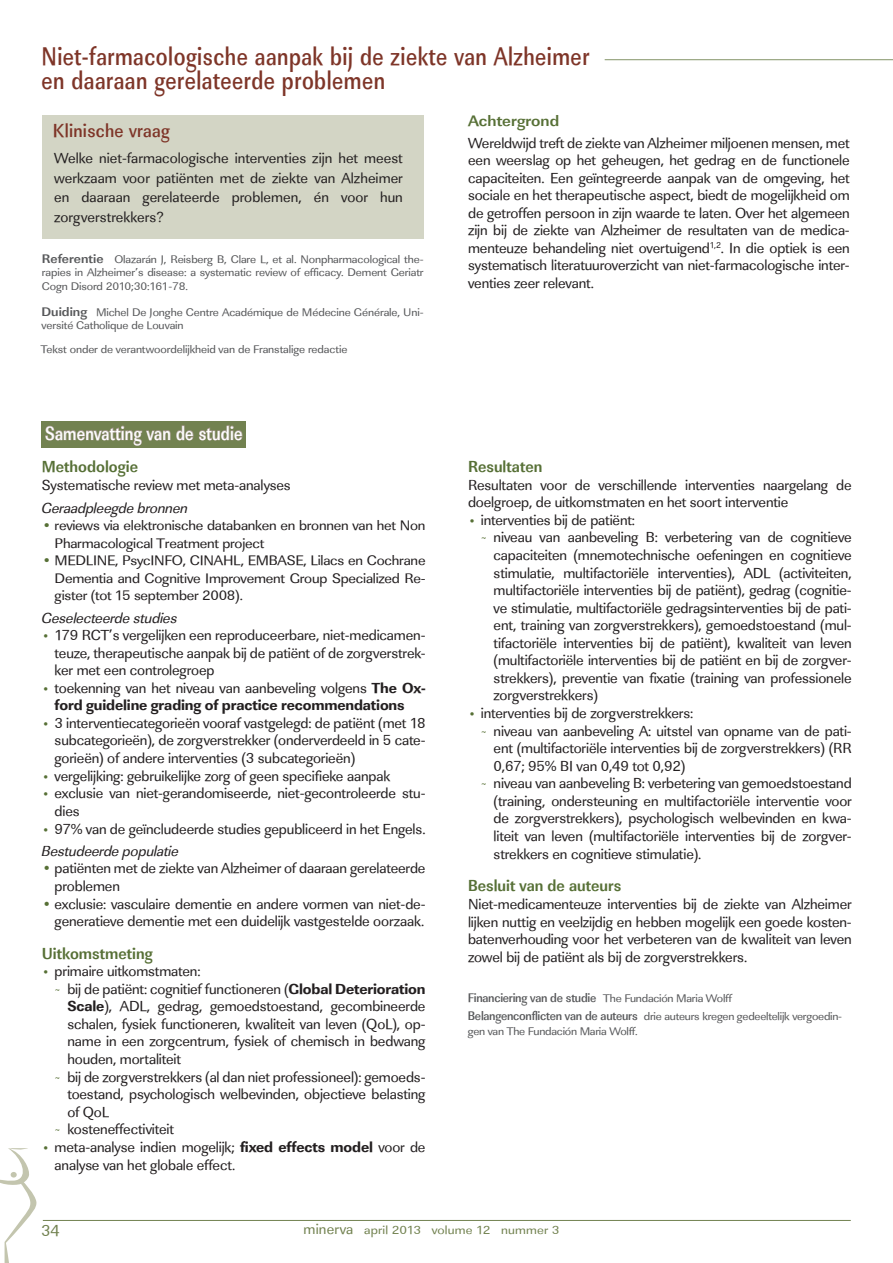
<style>
.page{position:relative;width:893px;height:1263px;background:#fff}
.page>*{position:absolute;margin:0;border:0;box-sizing:border-box;transform-origin:0 0}
.t1{font:500 26.4px "Linear Std Nr";letter-spacing:.02em;color:#7e3528;scale:.91 1}
.titel_0{font:500 19.8px "Linear Std Nr";letter-spacing:.015em;color:#fff;scale:.91 1}
.titel_box{font:500 19.5px "Linear Std Nr";letter-spacing:.015em;color:#7e3528}
.paragraaftitelsamenv{font:700 16.5px "Linear Std Cd";color:#577036}
.PARAGRAAFNIEUWTITEL{font:700 16.5px "Linear Std Cd";color:#577036}
.t2{font:16.5px "Linear Std";color:#728250}
.titel_3{font:700 15.6px "Linear Std";color:#577036;scale:1.05 1}
.tekst{font:15px/17.5px "Linear Std";letter-spacing:-.01em;color:#231f20;text-align:justify}
.samenvatting_tekst{font:15px/17.5px "Linear Std";letter-spacing:-.01em;color:#231f20}
.t3{font:15px/17.5px "Linear Std Xbold";letter-spacing:-.01em;color:#231f20;text-align:center}
.t4{font:italic 15px "Linear Std";letter-spacing:-.01em;color:#231f20}
.t5{font:14.25px/17.5px "Linear Std";letter-spacing:-.015em;color:#231f20;scale:1.05 1}
.t6{font:500 12.9px "Linear Std Nr";letter-spacing:-.02em;color:#57585a;scale:1.05 1}
.t7{font:12.15px "Linear Std";letter-spacing:.01em;color:#728250;scale:1.11 1}
.titel_edito{font:11.4px/13.5px "Linear Std";letter-spacing:-.01em;color:#57585a;scale:1.05 1}
.paragraaftitelsamenv-2{font:11.4px "Linear Std";letter-spacing:-.01em;color:#57585a;scale:1.05 1}
.s1{font-weight:700;font-size:12.9px}
.s2{color:#577036}
.s3{font-size:12px;color:#577036}
.s4{font-family:"Linear Std";font-size:12px;color:#577036}
.s5{font-family:"Linear Std"}
.s6{font-family:"Linear Std Xbold"}
.s7{font-family:"Linear Std";font-weight:400;font-size:11.4px}
.s8{font-family:"Linear Std Nr";font-weight:500;font-size:12.9px}
.s9{font-size:15px}
</style>
<div class="page">
<hr style="left:43px;top:1220px;width:808px;height:1px;background:#728250">
<div style="left:42px;top:115px;width:382px;height:123px;background:#d3d5c5"></div>
<div style="left:42px;top:422px;width:204px;height:26px;background:#728250"></div>
<svg style="left:45px;top:425px;width:198px;height:21px"></svg>
<hr style="left:605px;top:59px;width:288px;height:1px;background:#657941">
<svg style="left:0;top:1148px;width:37px;height:115px"></svg>
<p class="t1" style="left:42px;top:41px;width:604px">Niet-farmacologische aanpak bij de ziekte van Alzheimer</p>
<p class="t1" style="left:42px;top:65px;width:379px">en daaraan gerelateerde problemen</p>
<p class="titel_3" style="left:468px;top:111px;width:88px">Achtergrond</p>
<p class="tekst" style="left:468px;top:134px;width:383px">Wereldwijd treft de ziekte van Alzheimer miljoenen mensen, met een weerslag op het geheugen, het gedrag en de functionele capaciteiten. Een geïntegreerde aanpak van de omgeving, het sociale en het therapeutische aspect, biedt de mogelijkheid om de getroffen persoon in zijn waarde te laten. Over het algemeen zijn bij de ziekte van Alzheimer de resultaten van de medica&shy;menteuze behandeling niet overtuigend<sup>1,2</sup>. In die optiek is een systematisch literatuuroverzicht van niet-farmacologische inter&shy;venties zeer relevant.</p>
<p class="titel_box" style="left:53px;top:119px;width:119px">Klinische vraag</p>
<p class="tekst" style="left:54px;top:148px;width:350px;line-height:19.5px">Welke niet-farmacologische interventies zijn het meest werkzaam voor patiënten met de ziekte van Alzheimer en daaraan gerelateerde problemen, én voor hun zorgverstrekkers?</p>
<p class="titel_edito" style="left:42px;top:252px;width:365px;text-align:justify"><span class="s1">Referentie</span> Olazarán J, Reisberg B, Clare L, et al. Nonpharmacological the&shy;rapies in Alzheimer’s disease: a systematic review of efficacy. Dement Geriatr Cogn Disord 2010;30:161-78.</p>
<p class="titel_edito" style="left:42px;top:305px;width:365px"><span class="s1">Duiding</span> Michel De Jonghe Centre Académique de Médecine Générale, Uni&shy;versité Catholique de Louvain</p>
<p class="paragraaftitelsamenv-2" style="left:41px;top:342px;width:293px">Tekst onder de verantwoordelijkheid van de Franstalige redactie</p>
<p class="titel_0" style="left:45px;top:421px;width:219px">Samenvatting van de studie</p>
<p class="paragraaftitelsamenv" style="left:42px;top:457px;width:98px">Methodologie</p>
<p class="tekst" style="left:42px;top:477px;width:250px">Systematische review met meta-analyses</p>
<p class="t4" style="left:42px;top:499px;width:148px">Geraadpleegde bronnen</p>
<p class="t5" style="left:55px;top:517px;width:355px;text-indent:-13px"><span class="s2">•</span> reviews via elektronische databanken en bronnen van het Non<br>Pharmacological Treatment project</p>
<p class="t5" style="left:55px;top:552px;width:355px;text-align:justify;text-indent:-13px"><span class="s2">•</span> MEDLINE, PsycINFO, CINAHL, EMBASE, Lilacs en Cochrane Dementia and Cognitive Improvement Group Specialized Re&shy;gister (tot 15 september 2008).</p>
<p class="t4" style="left:42px;top:609px;width:137px">Geselecteerde studies</p>
<p class="tekst" style="left:55px;top:626px;width:372px;text-indent:-13px"><span class="s3">•</span> 179 RCT’s vergelijken een reproduceerbare, niet-medicamen&shy;teuze, therapeutische aanpak bij de patiënt of de zorgverstrek&shy;ker met een controlegroep</p>
<p class="t3" style="left:42px;top:679px;width:385px"><span class="s4">•</span> <span class="s5">toekenning van het niveau van aanbeveling volgens</span> The Ox&shy;ford guideline grading of practice recommendations</p>
<p class="tekst" style="left:55px;top:714px;width:372px;text-indent:-13px"><span class="s3">•</span> 3 interventiecategorieën vooraf vastgelegd: de patiënt (met 18 subcategorieën), de zorgverstrekker (onderverdeeld in 5 cate&shy;gorieën) of andere interventies (3 subcategorieën)</p>
<p class="tekst" style="left:42px;top:767px;width:350px"><span class="s3">•</span> vergelijking: gebruikelijke zorg of geen specifieke aanpak</p>
<p class="tekst" style="left:55px;top:784px;width:372px;text-indent:-13px"><span class="s3">•</span> exclusie van niet-gerandomiseerde, niet-gecontroleerde stu&shy;dies</p>
<p class="tekst" style="left:42px;top:820px;width:385px"><span class="s3">•</span> 97% van de geïncludeerde studies gepubliceerd in het Engels.</p>
<p class="t4" style="left:42px;top:842px;width:139px">Bestudeerde populatie</p>
<p class="tekst" style="left:55px;top:860px;width:372px;text-indent:-13px"><span class="s2">•</span> patiënten met de ziekte van Alzheimer of daaraan gerelateerde problemen</p>
<p class="tekst" style="left:42px;top:895px;width:385px;text-align:right"><span class="s2">•</span> exclusie: vasculaire dementie en andere vormen van niet-de&shy;generatieve dementie met een duidelijk vastgestelde oorzaak.</p>
<p class="paragraaftitelsamenv" style="left:42px;top:943px;width:112px">Uitkomstmeting</p>
<p class="tekst" style="left:42px;top:962px;width:160px"><span class="s3">•</span> primaire uitkomstmaten:</p>
<p class="tekst" style="left:67px;top:980px;width:360px;text-indent:-13px"><span class="s3">~</span> bij de patiënt: cognitief functioneren (<span class="s6">Global Deterioration Scale</span>), ADL, gedrag, gemoedstoestand, gecombineerde schalen, fysiek functioneren, kwaliteit van leven (QoL), op&shy;name in een zorgcentrum, fysiek of chemisch in bedwang houden, mortaliteit</p>
<p class="tekst" style="left:67px;top:1068px;width:360px;text-indent:-13px"><span class="s3">~</span> bij de zorgverstrekkers (al dan niet professioneel): gemoeds&shy;toestand, psychologisch welbevinden, objectieve belasting of QoL</p>
<p class="tekst" style="left:55px;top:1120px;width:121px"><span class="s3">~</span> kosteneffectiviteit</p>
<p class="tekst" style="left:55px;top:1138px;width:372px;line-height:18px;text-indent:-13px"><span class="s3">•</span> meta-analyse indien mogelijk; <span class="s6">fixed effects model</span> voor de analyse van het globale effect.</p>
<p class="paragraaftitelsamenv" style="left:468px;top:457px;width:76px">Resultaten</p>
<p class="samenvatting_tekst" style="left:468px;top:476px;width:385px">Resultaten voor de verschillende interventies naargelang de doelgroep, de uitkomstmaten en het soort interventie</p>
<p class="tekst" style="left:468px;top:511px;width:168px"><span class="s3">•</span> interventies bij de patiënt:</p>
<p class="tekst" style="left:494px;top:529px;width:360px;text-indent:-13px"><span class="s3">~</span> niveau van aanbeveling B: verbetering van de cognitieve capaciteiten (mnemotechnische oefeningen en cognitieve stimulatie, multifactoriële interventies), ADL (activiteiten, multifactoriële interventies bij de patiënt), gedrag (cognitie&shy;ve stimulatie, multifactoriële gedragsinterventies bij de pati&shy;ënt, training van zorgverstrekkers), gemoedstoestand (mul&shy;tifactoriële interventies bij de patiënt), kwaliteit van leven (multifactoriële interventies bij de patiënt en bij de zorgver&shy;strekkers), preventie van fixatie (training van professionele zorgverstrekkers)</p>
<p class="tekst" style="left:468px;top:704px;width:227px"><span class="s3">•</span> interventies bij de zorgverstrekkers:</p>
<p class="tekst" style="left:494px;top:722px;width:360px;text-indent:-13px"><span class="s3">~</span> niveau van aanbeveling A: uitstel van opname van de pati&shy;ënt (multifactoriële interventies bij de zorgverstrekkers) (RR 0,67; 95% BI van 0,49 tot 0,92)</p>
<p class="tekst" style="left:494px;top:774px;width:360px;text-indent:-13px"><span class="s3">~</span> niveau van aanbeveling B: verbetering van gemoedstoestand (training, ondersteuning en multifactoriële interventie voor de zorgverstrekkers), psychologisch welbevinden en kwa&shy;liteit van leven (multifactoriële interventies bij de zorgver&shy;strekkers en cognitieve stimulatie).</p>
<p class="PARAGRAAFNIEUWTITEL" style="left:468px;top:876px;width:155px">Besluit van de auteurs</p>
<p class="tekst" style="left:468px;top:895px;width:385px">Niet-medicamenteuze interventies bij de ziekte van Alzheimer lijken nuttig en veelzijdig en hebben mogelijk een goede kosten&shy;batenverhouding voor het verbeteren van de kwaliteit van leven zowel bij de patiënt als bij de zorgverstrekkers.</p>
<p class="t6" style="left:468px;top:990px;width:253px">Financiering van de studie <span class="s7">The Fundación Maria Wolff</span></p>
<p class="titel_edito" style="left:468px;top:1008px;width:358px;line-height:15px"><span class="s8">Belangenconflicten van de auteurs</span> drie auteurs kregen gedeeltelijk vergoedin&shy;gen van The Fundación Maria Wolff.</p>
<p class="t2" style="left:41px;top:1220px;width:20px">34</p>
<p class="t7" style="left:304px;top:1223px;width:232px"><span class="s9">minerva</span> april 2013 volume 12 nummer 3</p>
</div>
